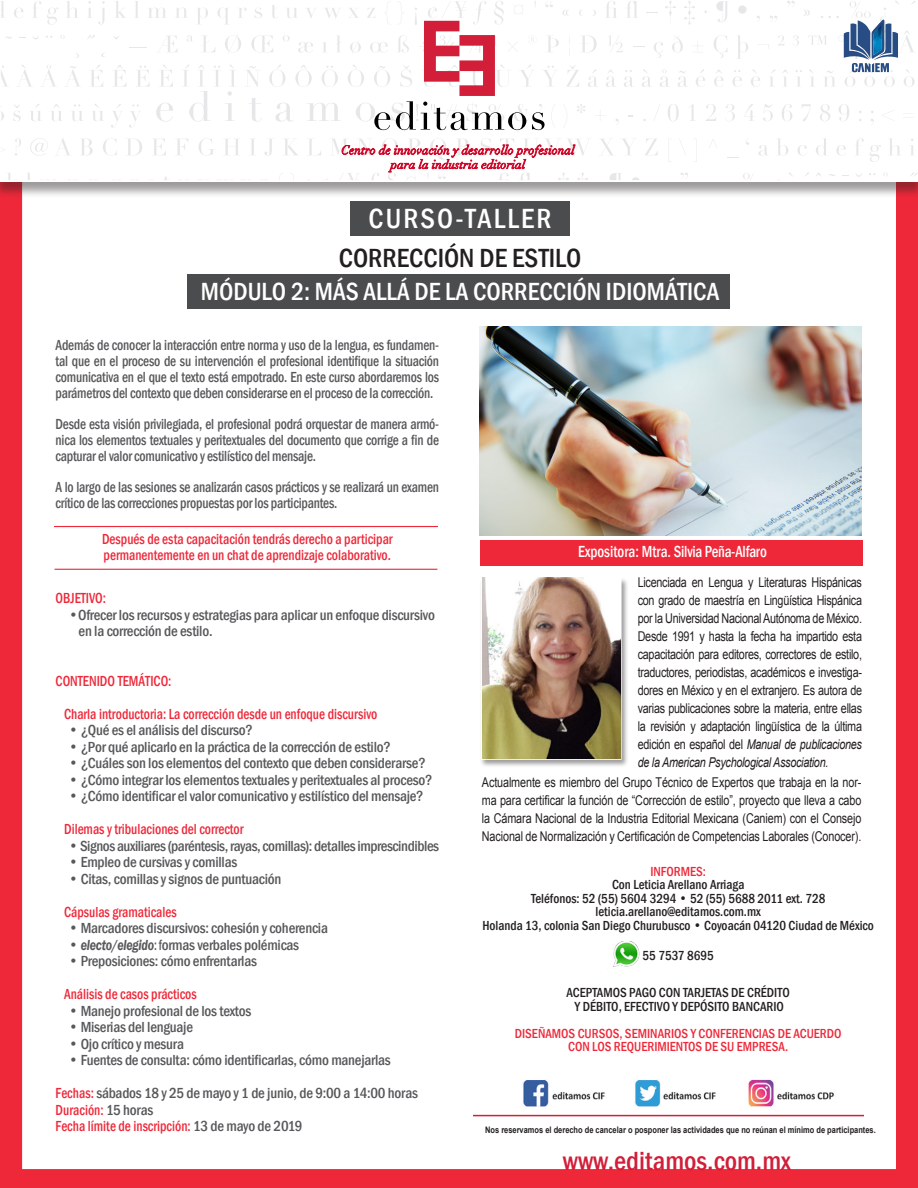
<style>
.page{position:relative;width:918px;height:1188px;background:#fff}
.page>*{position:absolute;margin:0;border:0;box-sizing:border-box;transform-origin:0 0}
.t1{font:500 condensed 28.5px "Franklin Gothic";letter-spacing:.075em;color:#fff}
.t2{font:500 condensed 27px "Franklin Gothic";color:#d21e38}
.t3{font:500 condensed 27px "Franklin Gothic";color:#231f20}
.t4{font:500 condensed 25.5px "Franklin Gothic";color:#fff}
.t5{font:500 condensed 16.5px "Franklin Gothic";color:#fff;scale:.9 1}
.t6{font:500 condensed 15px/16.5px "Franklin Gothic";letter-spacing:-.015em;color:#57585a}
.t7{font:500 condensed 15px/15.8px "Franklin Gothic";letter-spacing:-.015em;color:#57585a;text-align:justify;scale:.9 1}
.t8{font:500 condensed 15px "Franklin Gothic";color:#ee2839;scale:.9 1}
.t9{font:13.5px/18px "Arial";letter-spacing:-.015em;color:#231f20;text-align:justify;scale:.8 1}
.t10{font:500 condensed 13.5px "Franklin Gothic";color:#231f20}
.t11{font:500 condensed 13.5px "Franklin Gothic";color:#ee2839}
.t12{font:700 9px "Arial";color:#231f20;scale:.83 1}
.s1{font-weight:600;font-style:italic;font-stretch:normal}
.s2{color:#ee2839}
.s3{color:#57585a}
.s4{font-style:italic}
</style>
<div class="page">
<div style="left:0;top:153px;width:918px;height:1035px;background:#ee2839"></div>
<div style="left:23px;top:138px;width:872px;height:1030px;background:#fff"></div>
<div style="left:0;top:7px;width:918px;height:192px;background:#231f20;opacity:.45"></div>
<svg style="left:0;top:1px;width:918px;height:181px"></svg>
<div style="left:351px;top:201px;width:219px;height:34px;background:#4b4c4d"></div>
<div style="left:480px;top:540px;width:383px;height:26px;background:#ee2839"></div>
<img style="left:480px;top:326px;width:382px;height:210px">
<svg style="left:348px;top:1px;width:568px;height:129px"></svg>
<svg style="left:307px;top:138px;width:284px;height:43px"></svg>
<div style="left:479px;top:577px;width:150px;height:191px;background:#231f20;opacity:.45"></div>
<svg style="left:481px;top:578px;width:141px;height:182px"></svg>
<img style="left:483px;top:578px;width:138px;height:180px">
<hr style="left:473px;top:1115px;width:391px;height:1px;background:#d21e38">
<img style="left:523px;top:1080px;width:311px;height:26px">
<img style="left:613px;top:941px;width:27px;height:26px">
<div style="left:188px;top:274px;width:542px;height:34px;background:#4b4c4d"></div>
<hr style="left:54px;top:526px;width:384px;height:1px;background:#ee2839">
<hr style="left:55px;top:569px;width:382px;height:1px;background:#ee2839">
<p class="t1" style="left:369px;top:200px;width:185px">CURSO-TALLER</p>
<p class="t3" style="left:339px;top:240px;width:244px">CORRECCIÓN DE ESTILO</p>
<p class="t4" style="left:201px;top:275px;width:520px">MÓDULO 2: MÁS ALLÁ DE LA CORRECCIÓN IDIOMÁTICA</p>
<p class="t7" style="left:56px;top:337px;width:428px">Además de conocer la interacción entre norma y uso de la lengua, es fundamen&shy;tal que en el proceso de su intervención el profesional identifique la situación comunicativa en el que el texto está empotrado. En este curso abordaremos los parámetros del contexto que deben considerarse en el proceso de la corrección.</p>
<p class="t7" style="left:56px;top:416px;width:428px">Desde esta visión privilegiada, el profesional podrá orquestar de manera armó&shy;nica los elementos textuales y peritextuales del documento que corrige a fin de capturar el valor comunicativo y estilístico del mensaje.</p>
<p class="t7" style="left:56px;top:479px;width:428px">A lo largo de las sesiones se analizarán casos prácticos y se realizará un examen crítico de las correcciones propuestas por los participantes.</p>
<p class="t8" style="left:102px;top:529px;width:324px">Después de esta capacitación tendrás derecho a participar</p>
<p class="t8" style="left:104px;top:545px;width:321px">permanentemente en un chat de aprendizaje colaborativo.</p>
<p class="t8" style="left:56px;top:588px;width:58px">OBJETIVO:</p>
<p class="t6" style="left:79px;top:606px;width:358px;text-indent:-10px">•Ofrecer los recursos y estrategias para aplicar un enfoque discursivo en la corrección de estilo.</p>
<p class="t8" style="left:56px;top:671px;width:130px">CONTENIDO TEMÁTICO:</p>
<p class="t8" style="left:64px;top:704px;width:350px">Charla introductoria: La corrección desde un enfoque discursivo</p>
<p class="t6" style="left:68px;top:722px;width:186px">• ¿Qué es el análisis del discurso?</p>
<p class="t6" style="left:68px;top:738px;width:324px">• ¿Por qué aplicarlo en la práctica de la corrección de estilo?</p>
<p class="t6" style="left:68px;top:755px;width:359px">• ¿Cuáles son los elementos del contexto que deben considerarse?</p>
<p class="t6" style="left:68px;top:771px;width:366px">• ¿Cómo integrar los elementos textuales y peritextuales al proceso?</p>
<p class="t6" style="left:68px;top:788px;width:357px">• ¿Cómo identificar el valor comunicativo y estilístico del mensaje?</p>
<p class="t8" style="left:64px;top:819px;width:201px">Dilemas y tribulaciones del corrector</p>
<p class="t6" style="left:68px;top:837px;width:372px">• Signos auxiliares (paréntesis, rayas, comillas): detalles imprescindibles</p>
<p class="t6" style="left:68px;top:854px;width:170px">• Empleo de cursivas y comillas</p>
<p class="t6" style="left:68px;top:870px;width:215px">• Citas, comillas y signos de puntuación</p>
<p class="t8" style="left:64px;top:902px;width:127px">Cápsulas gramaticales</p>
<p class="t6" style="left:68px;top:920px;width:261px">• Marcadores discursivos: cohesión y coherencia</p>
<p class="t6" style="left:68px;top:936px;width:232px">• <span class="s1">electo/elegido</span>: formas verbales polémicas</p>
<p class="t6" style="left:68px;top:953px;width:190px">• Preposiciones: cómo enfrentarlas</p>
<p class="t8" style="left:64px;top:984px;width:149px">Análisis de casos prácticos</p>
<p class="t6" style="left:68px;top:1002px;width:185px">• Manejo profesional de los textos</p>
<p class="t6" style="left:68px;top:1019px;width:126px">• Miserias del lenguaje</p>
<p class="t6" style="left:68px;top:1035px;width:117px">• Ojo crítico y mesura</p>
<p class="t6" style="left:68px;top:1052px;width:324px">• Fuentes de consulta: cómo identificarlas, cómo manejarlas</p>
<p class="t6" style="left:56px;top:1085px;width:364px"><span class="s2">Fechas:</span> sábados 18 y 25 de mayo y 1 de junio, de 9:00 a 14:00 horas</p>
<p class="t8" style="left:56px;top:1100px;width:110px">Duración: <span class="s3">15 horas</span></p>
<p class="t8" style="left:56px;top:1116px;width:276px">Fecha límite de inscripción: <span class="s3">13 de mayo de 2019</span></p>
<p class="t5" style="left:578px;top:541px;width:211px">Expositora: Mtra. Silvia Peña-Alfaro</p>
<p class="t9" style="left:638px;top:573px;width:282px">Licenciada en Lengua y Literaturas Hispánicas con grado de maestría en Lingüística Hispánica por la Universidad Nacional Autónoma de México.<br>Desde 1991 y hasta la fecha ha impartido esta capacitación para editores, correctores de estilo, traductores, periodistas, académicos e investiga&shy;dores en México y en el extranjero. Es autora de varias publicaciones sobre la materia, entre ellas la revisión y adaptación lingüística de la última edición en español del <span class="s4">Manual de publicaciones de la American Psychological Association.</span></p>
<p class="t9" style="left:482px;top:773px;width:476px">Actualmente es miembro del Grupo Técnico de Expertos que trabaja en la nor&shy;ma para certificar la función de “Corrección de estilo”, proyecto que lleva a cabo la Cámara Nacional de la Industria Editorial Mexicana (Caniem) con el Consejo Nacional de Normalización y Certificación de Competencias Laborales (Conocer).</p>
<p class="t11" style="left:650px;top:862px;width:57px">INFORMES:</p>
<p class="t10" style="left:612px;top:876px;width:134px">Con Leticia Arellano Arriaga</p>
<p class="t10" style="left:531px;top:889px;width:296px">Teléfonos: 52 (55) 5604 3294 • 52 (55) 5688 2011 ext. 728</p>
<p class="t10" style="left:595px;top:903px;width:167px">leticia.arellano@editamos.com.mx</p>
<p class="t10" style="left:482px;top:916px;width:393px">Holanda 13, colonia San Diego Churubusco • Coyoacán 04120 Ciudad de México</p>
<p class="t10" style="left:643px;top:946px;width:73px">55 7537 8695</p>
<p class="t10" style="left:567px;top:984px;width:225px">ACEPTAMOS PAGO CON TARJETAS DE CRÉDITO</p>
<p class="t10" style="left:575px;top:997px;width:210px">Y DÉBITO, EFECTIVO Y DEPÓSITO BANCARIO</p>
<p class="t11" style="left:515px;top:1024px;width:328px">DISEÑAMOS CURSOS, SEMINARIOS Y CONFERENCIAS DE ACUERDO</p>
<p class="t11" style="left:568px;top:1038px;width:222px">CON LOS REQUERIMIENTOS DE SU EMPRESA.</p>
<p class="t12" style="left:485px;top:1124px;width:472px">Nos reservamos el derecho de cancelar o posponer las actividades que no reúnan el mínimo de participantes.</p>
<p class="t2" style="left:563px;top:1143px;width:230px">www.editamos.com.mx</p>
</div>
